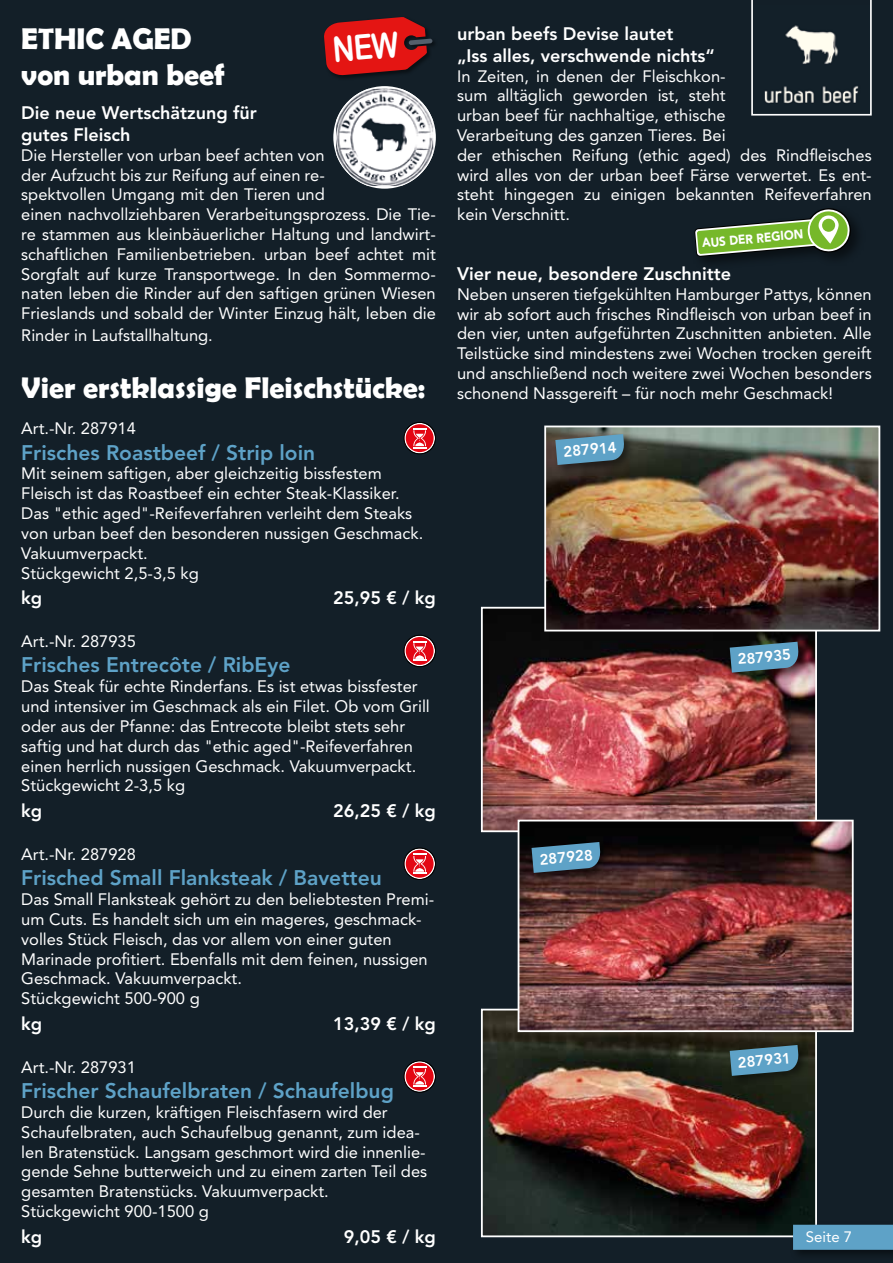
<style>
.page{position:relative;width:893px;height:1263px;background:#131f28}
.page>*{position:absolute;margin:0;border:0;box-sizing:border-box;transform-origin:0 0}
.t1{font:700 30px/36px "Berlin Sans FB Demi";color:#fff}
.t2{font:800 21px "Avenir LT Std";color:#5ea2c7}
.t3{font:800 18px/21.6px "Avenir LT Std";color:#fff}
.t4{font:16.5px/19.8px "Avenir LT Std";color:#fff}
.t5{font:800 15px "Avenir LT Std";color:#fff}
.t6{font:15px "Avenir LT Std";color:#fff}
.t7{font:900 12.9px "Avenir";color:#fff;scale:.91 1}
</style>
<div class="page">
<img style="left:484px;top:1012px;width:330px;height:222px">
<div style="left:481px;top:1009px;width:336px;height:228px;border:2px solid #fff"></div>
<img style="left:484px;top:610px;width:330px;height:219px">
<div style="left:481px;top:607px;width:336px;height:225px;border:2px solid #fff"></div>
<img style="left:547px;top:429px;width:330px;height:199px">
<div style="left:544px;top:426px;width:336px;height:205px;border:2px solid #fff"></div>
<div style="left:790px;top:1221px;width:103px;height:40px;background:#000;opacity:.5"></div>
<div style="left:793px;top:1225px;width:100px;height:25px;background:#5ea2c7"></div>
<svg style="left:751px;top:0;width:121px;height:116px"></svg>
<svg style="left:694px;top:208px;width:158px;height:49px"></svg>
<div style="left:822px;top:218px;width:13px;height:14px;background:#76b82a;border-radius:50%"></div>
<svg style="left:333px;top:86px;width:103px;height:103px"></svg>
<img style="left:336px;top:89px;width:97px;height:97px">
<img style="left:521px;top:823px;width:330px;height:206px">
<div style="left:518px;top:820px;width:336px;height:212px;border:2px solid #fff"></div>
<svg style="left:404px;top:424px;width:30px;height:28px"></svg>
<div style="left:404px;top:422px;width:32px;height:32px;border:1px solid #000;border-radius:50%"></div>
<svg style="left:404px;top:637px;width:30px;height:28px"></svg>
<div style="left:404px;top:635px;width:32px;height:32px;border:1px solid #000;border-radius:50%"></div>
<svg style="left:404px;top:850px;width:30px;height:28px"></svg>
<div style="left:404px;top:848px;width:32px;height:32px;border:1px solid #000;border-radius:50%"></div>
<svg style="left:404px;top:1061px;width:31px;height:31px"></svg>
<svg style="left:404px;top:1063px;width:30px;height:27px"></svg>
<div style="left:404px;top:1060px;width:32px;height:33px;border:1px solid #000;border-radius:50%"></div>
<div style="left:553px;top:431px;width:82px;height:45px;background:#000;opacity:.5"></div>
<svg style="left:555px;top:434px;width:70px;height:31px;background:#5789a4"></svg>
<div style="left:727px;top:639px;width:83px;height:45px;background:#000;opacity:.5"></div>
<svg style="left:730px;top:642px;width:69px;height:31px;background:#5485a1"></svg>
<div style="left:529px;top:839px;width:83px;height:45px;background:#000;opacity:.5"></div>
<svg style="left:531px;top:842px;width:70px;height:31px;background:#4c7e9a"></svg>
<div style="left:727px;top:1042px;width:83px;height:45px;background:#1f2216"></div>
<svg style="left:730px;top:1045px;width:69px;height:31px"></svg>
<svg style="left:324px;top:17px;width:108px;height:59px"></svg>
<h1 class="t1" style="left:21px;top:20px;width:205px">ETHIC AGED von urban beef</h1>
<p class="t3" style="left:21px;top:102px;width:237px">Die neue Wertschätzung für gutes Fleisch</p>
<p class="t4" style="left:21px;top:145px;width:416px">Die Hersteller von urban beef achten von<br>der Aufzucht bis zur Reifung auf einen re-<br>spektvollen Umgang mit den Tieren und<br>einen nachvollziehbaren Verarbeitungsprozess. Die Tie&shy;re stammen aus kleinbäuerlicher Haltung und landwirt&shy;schaftlichen Familienbetrieben. urban beef achtet mit Sorgfalt auf kurze Transportwege. In den Sommermo&shy;naten leben die Rinder auf den saftigen grünen Wiesen Frieslands und sobald der Winter Einzug hält, leben die</p>
<p class="t4" style="left:21px;top:325px;width:193px">Rinder in Laufstallhaltung.</p>
<h1 class="t1" style="left:21px;top:369px;width:406px">Vier erstklassige Fleischstücke:</h1>
<p class="t4" style="left:21px;top:419px;width:116px">Art.-Nr. 287914</p>
<p class="t2" style="left:21px;top:440px;width:295px">Frisches Roastbeef / Strip loin</p>
<p class="t4" style="left:21px;top:464px;width:404px">Mit seinem saftigen, aber gleichzeitig bissfestem Fleisch ist das Roastbeef ein echter Steak-Klassiker.<br>Das "ethic aged"-Reifeverfahren verleiht dem Steaks von urban beef den besonderen nussigen Geschmack.<br>Vakuumverpackt.<br>Stückgewicht 2,5-3,5 kg</p>
<p class="t3" style="left:21px;top:587px;width:23px">kg</p>
<p class="t3" style="left:333px;top:587px;width:104px">25,95 € / kg</p>
<p class="t4" style="left:21px;top:632px;width:116px">Art.-Nr. 287935</p>
<p class="t2" style="left:21px;top:653px;width:271px">Frisches Entrecôte / RibEye</p>
<p class="t4" style="left:21px;top:677px;width:410px">Das Steak für echte Rinderfans. Es ist etwas bissfester und intensiver im Geschmack als ein Filet. Ob vom Grill oder aus der Pfanne: das Entrecote bleibt stets sehr saftig und hat durch das "ethic aged"-Reifeverfahren einen herrlich nussigen Geschmack. Vakuumverpackt.<br>Stückgewicht 2-3,5 kg</p>
<p class="t3" style="left:21px;top:800px;width:23px">kg</p>
<p class="t3" style="left:333px;top:800px;width:104px">26,25 € / kg</p>
<p class="t4" style="left:21px;top:844px;width:116px">Art.-Nr. 287928</p>
<p class="t2" style="left:21px;top:865px;width:362px">Frisched Small Flanksteak / Bavetteu</p>
<p class="t4" style="left:21px;top:889px;width:414px">Das Small Flanksteak gehört zu den beliebtesten Premi&shy;um Cuts. Es handelt sich um ein mageres, geschmack&shy;volles Stück Fleisch, das vor allem von einer guten Marinade profitiert. Ebenfalls mit dem feinen, nussigen Geschmack. Vakuumverpackt.<br>Stückgewicht 500-900 g</p>
<p class="t3" style="left:21px;top:1013px;width:23px">kg</p>
<p class="t3" style="left:333px;top:1013px;width:104px">13,39 € / kg</p>
<p class="t4" style="left:21px;top:1057px;width:116px">Art.-Nr. 287931</p>
<p class="t2" style="left:21px;top:1078px;width:374px">Frischer Schaufelbraten / Schaufelbug</p>
<p class="t4" style="left:21px;top:1102px;width:407px">Durch die kurzen, kräftigen Fleischfasern wird der Schaufelbraten, auch Schaufelbug genannt, zum idea&shy;len Bratenstück. Langsam geschmort wird die innenlie&shy;gende Sehne butterweich und zu einem zarten Teil des gesamten Bratenstücks. Vakuumverpackt.<br>Stückgewicht 900-1500 g</p>
<p class="t3" style="left:21px;top:1226px;width:23px">kg</p>
<p class="t3" style="left:344px;top:1226px;width:93px">9,05 € / kg</p>
<p class="t3" style="left:457px;top:23px;width:259px">urban beefs Devise lautet<br>„Iss alles, verschwende nichts“</p>
<p class="t4" style="left:457px;top:66px;width:416px">In Zeiten, in denen der Fleischkon-<br>sum alltäglich geworden ist, steht<br>urban beef fü r nachhaltige, ethische<br>Verarbeitung des ganzen Tieres. Bei<br>der ethischen Reifung (ethic aged) des Rindfleisches wird alles von der urban beef Färse verwertet. Es ent&shy;steht hingegen zu einigen bekannten Reifeverfahren kein Verschnitt.</p>
<p class="t7" style="left:701px;top:235px;width:113px;rotate:-5deg">AUS DER REGION</p>
<p class="t3" style="left:457px;top:263px;width:276px">Vier neue, besondere Zuschnitte</p>
<p class="t4" style="left:457px;top:284px;width:416px;text-align:justify">Neben unseren tiefgekühlten Hamburger Pattys, können wir ab sofort auch frisches Rindfleisch von urban beef in den vier, unten aufgeführten Zuschnitten anbieten. Alle Teilstücke sind mindestens zwei Wochen trocken gereift und anschließend noch weitere zwei Wochen besonders schonend Nassgereift – für noch mehr Geschmack!</p>
<p class="t5" style="left:563px;top:443px;width:55px;rotate:-5deg">287914</p>
<p class="t5" style="left:539px;top:850px;width:55px;rotate:-5deg">287928</p>
<p class="t5" style="left:737px;top:650px;width:55px;rotate:-5deg">287935</p>
<p class="t5" style="left:737px;top:1053px;width:55px;rotate:-5deg">287931</p>
<p class="t6" style="left:806px;top:1228px;width:48px">Seite 7</p>
</div>
